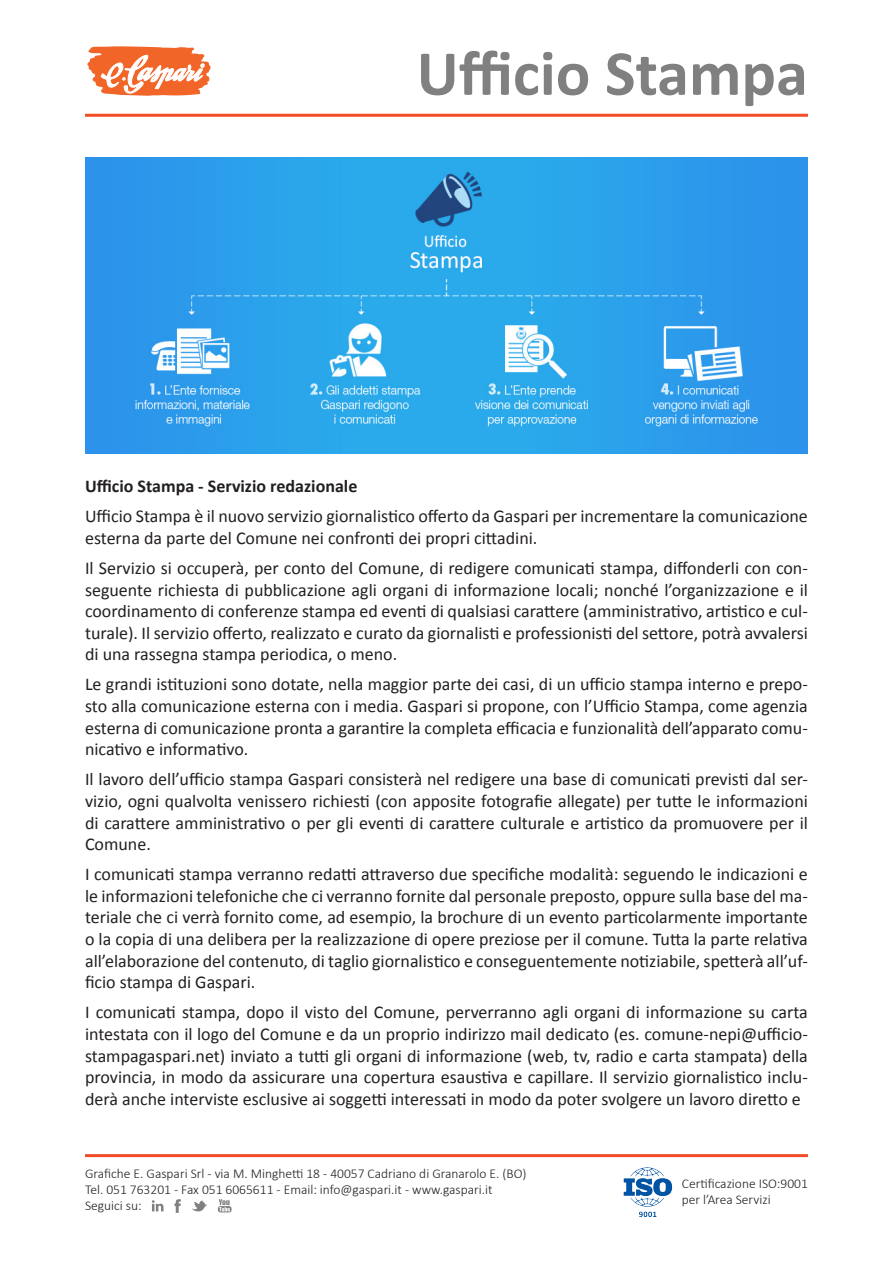
<style>
.page{position:relative;width:893px;height:1263px;background:#fff}
.page>*{position:absolute;margin:0;border:0;box-sizing:border-box;transform-origin:0 0}
.Titolo{font:700 64.5px "Calibri";color:#808080}
.Paragrafo{font:18px/21.6px "Calibri";color:#231f20;text-align:justify}
.Paragrafo-2{font:700 18px "Calibri";color:#231f20}
.t1{font:300 13.5px/16.2px "Calibri";color:#231f20}
</style>
<div class="page">
<svg style="left:87px;top:46px;width:123px;height:50px"></svg>
<hr style="left:85px;top:1154px;width:723px;height:3px;background:#f04d28">
<hr style="left:85px;top:114px;width:723px;height:3px;background:#f04d28">
<svg style="left:218px;top:1199px;width:14px;height:13px"></svg>
<svg style="left:192px;top:1200px;width:15px;height:12px"></svg>
<svg style="left:174px;top:1199px;width:7px;height:14px"></svg>
<svg style="left:152px;top:1200px;width:11px;height:11px"></svg>
<img style="left:623px;top:1167px;width:50px;height:50px">
<img style="left:85px;top:157px;width:723px;height:296px">
<p class="Titolo" style="left:417px;top:32px;width:393px">Ufficio Stampa</p>
<p class="Paragrafo-2" style="left:85px;top:475px;width:274px">Ufficio Stampa - Servizio redazionale</p>
<p class="Paragrafo" style="left:85px;top:505px;width:724px">Ufficio Stampa è il nuovo servizio giornalistico offerto da Gaspari per incrementare la comunicazione esterna da parte del Comune nei confronti dei propri cittadini.</p>
<p class="Paragrafo" style="left:85px;top:557px;width:724px">Il Servizio si occuperà, per conto del Comune, di redigere comunicati stampa, diffonderli con con&shy;seguente richiesta di pubblicazione agli organi di informazione locali; nonché l’organizzazione e il coordinamento di conferenze stampa ed eventi di qualsiasi carattere (amministrativo, artistico e cul&shy;turale). Il servizio offerto, realizzato e curato da giornalisti e professionisti del settore, potrà avvalersi di una rassegna stampa periodica, o meno.</p>
<p class="Paragrafo" style="left:85px;top:674px;width:724px">Le grandi istituzioni sono dotate, nella maggior parte dei casi, di un ufficio stampa interno e prepo&shy;sto alla comunicazione esterna con i media. Gaspari si propone, con l’Ufficio Stampa, come agenzia esterna di comunicazione pronta a garantire la completa efficacia e funzionalità dell’apparato comu&shy;nicativo e informativo.</p>
<p class="Paragrafo" style="left:85px;top:769px;width:724px">Il lavoro dell’ufficio stampa Gaspari consisterà nel redigere una base di comunicati previsti dal ser&shy;vizio, ogni qualvolta venissero richiesti (con apposite fotografie allegate) per tutte le informazioni di carattere amministrativo o per gli eventi di carattere culturale e artistico da promuovere per il Comune.</p>
<p class="Paragrafo" style="left:85px;top:863px;width:724px">I comunicati stampa verranno redatti attraverso due specifiche modalità: seguendo le indicazioni e le informazioni telefoniche che ci verranno fornite dal personale preposto, oppure sulla base del ma&shy;teriale che ci verrà fornito come, ad esempio, la brochure di un evento particolarmente importante o la copia di una delibera per la realizzazione di opere preziose per il comune. Tutta la parte relativa all’elaborazione del contenuto, di taglio giornalistico e conseguentemente notiziabile, spetterà all’uf&shy;ficio stampa di Gaspari.</p>
<p class="Paragrafo" style="left:85px;top:1002px;width:724px">I comunicati stampa, dopo il visto del Comune, perverranno agli organi di informazione su carta intestata con il logo del Comune e da un proprio indirizzo mail dedicato (es. comune-nepi@ufficio&shy;stampagaspari.net) inviato a tutti gli organi di informazione (web, tv, radio e carta stampata) della provincia, in modo da assicurare una copertura esaustiva e capillare. Il servizio giornalistico inclu&shy;derà anche interviste esclusive ai soggetti interessati in modo da poter svolgere un lavoro diretto e</p>
<p class="t1" style="left:85px;top:1164px;width:443px">Grafiche E. Gaspari Srl - via M. Minghetti 18 - 40057 Cadriano di Granarolo E. (BO)<br>Tel. 051 763201 - Fax 051 6065611 - Email: info@gaspari.it - www.gaspari.it<br>Seguici su:</p>
<p class="t1" style="left:682px;top:1175px;width:128px">Certificazione ISO:9001 per l’Area Servizi</p>
</div>
